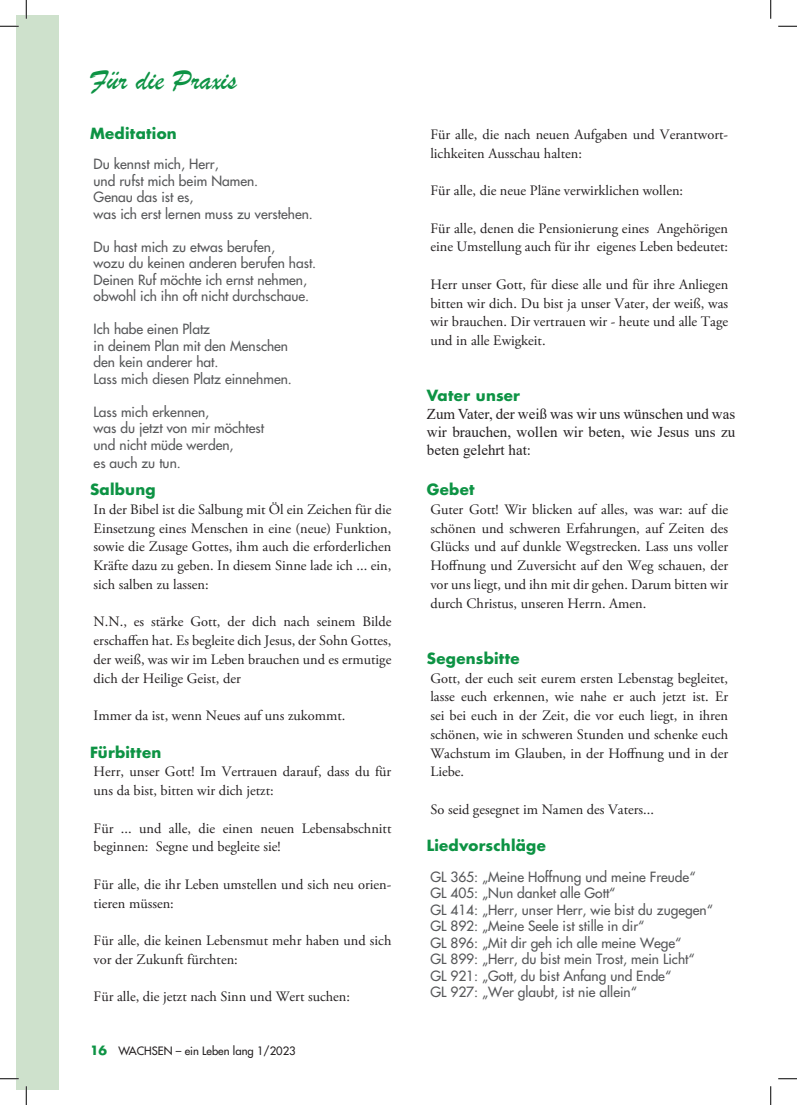
<style>
.page{position:relative;width:797px;height:1105px;background:#fff}
.page>*{position:absolute;margin:0;border:0;box-sizing:border-box;transform-origin:0 0}
.t1{font:30px "Brush Script";color:#0d9344}
.t2{font:15px/18px "Times New Roman";color:#231f20}
.t3{font:700 15px "Futura Std";letter-spacing:.02em;color:#0d9344}
.t4{font:14.38px/18.8px "Adobe Garamond Pro";color:#231f20}
.t5{font:500 13.75px/16.5px "Futura Std";color:#57585a}
.t6{font:500 11.25px "Futura Std";color:#231f20}
.s1{font-weight:700;font-size:12.5px;color:#0d9344}
.s2{font-style:inherit}
.s3{font-family:"Futura Std";font-weight:700;color:#0d9344}
</style>
<div class="page">
<div style="left:16px;top:16px;width:42px;height:1073px;background:#cee1cc"></div>
<svg style="left:0;top:25px;width:19px;height:2px"></svg>
<svg style="left:778px;top:25px;width:19px;height:2px"></svg>
<svg style="left:0;top:1078px;width:19px;height:1px"></svg>
<svg style="left:778px;top:1078px;width:19px;height:1px"></svg>
<svg style="left:25px;top:0;width:2px;height:19px"></svg>
<svg style="left:25px;top:1086px;width:2px;height:19px"></svg>
<svg style="left:770px;top:0;width:1px;height:19px"></svg>
<svg style="left:770px;top:1086px;width:1px;height:19px"></svg>
<p class="t1" style="left:90px;top:62px;width:148px">Für die Praxis</p>
<p class="t3" style="left:90px;top:123px;width:88px">Meditation</p>
<p class="t5" style="left:94px;top:156px;width:221px">Du kennst mich, Herr,<br>und rufst mich beim Namen.<br>Genau das ist es,<br>was ich erst lernen muss zu verstehen.</p>
<p class="t5" style="left:94px;top:239px;width:224px">Du hast mich zu etwas berufen,<br>wozu du keinen anderen berufen hast.<br>Deinen Ruf möchte ich ernst nehmen, obwohl ich ihn oft nicht durchschaue.</p>
<p class="t5" style="left:94px;top:321px;width:200px">Ich habe einen Platz<br>in deinem Plan mit den Menschen den kein anderer hat.<br>Lass mich diesen Platz einnehmen.</p>
<p class="t5" style="left:94px;top:404px;width:172px">Lass mich erkennen,<br>was du jetzt von mir möchtest und nicht müde werden,</p>
<p class="t5" style="left:94px;top:455px;width:89px">es auch zu tun.</p>
<p class="t3" style="left:90px;top:479px;width:67px">Salbung</p>
<p class="t4" style="left:94px;top:500px;width:299px;text-align:justify">In der Bibel ist die Salbung mit Öl ein Zeichen für die Einsetzung eines Menschen in eine (neue) Funktion, sowie die Zusage Gottes, ihm auch die erforderlichen Kräfte dazu zu geben. In diesem Sinne lade ich ... ein, sich salben zu lassen:</p>
<p class="t4" style="left:94px;top:613px;width:299px;text-align:justify">N.N., es stärke Gott, der dich nach seinem Bilde erschaffen hat. Es begleite dich Jesus, der Sohn Gottes, der weiß, was wir im Leben brauchen und es ermutige dich der Heilige Geist, der</p>
<p class="t4" style="left:94px;top:707px;width:253px">Immer da ist, wenn Neues auf uns zukommt.</p>
<p class="t3" style="left:90px;top:742px;width:73px">Fürbitten</p>
<p class="t4" style="left:94px;top:763px;width:299px">Herr, unser Gott! Im Vertrauen darauf, dass du für uns da bist, bitten wir dich jetzt:</p>
<p class="t4" style="left:94px;top:819px;width:299px">Für ... und alle, die einen neuen Lebensabschnitt beginnen: Segne und begleite sie!</p>
<p class="t4" style="left:94px;top:875px;width:299px">Für alle, die ihr Leben umstellen und sich neu orien&shy;tieren müssen:</p>
<p class="t4" style="left:94px;top:932px;width:299px">Für alle, die keinen Lebensmut mehr haben und sich vor der Zukunft fürchten:</p>
<p class="t4" style="left:94px;top:988px;width:258px">Für alle, die jetzt nach Sinn und Wert suchen:</p>
<p class="t6" style="left:90px;top:1043px;width:207px"><span class="s1">16</span> WACHSEN – ein Leben lang <span class="s2">1/2023</span></p>
<p class="t4" style="left:430px;top:125px;width:299px">Für alle, die nach neuen Aufgaben und Verantwort&shy;lichkeiten Ausschau halten:</p>
<p class="t4" style="left:430px;top:182px;width:254px">Für alle, die neue Pläne verwirklichen wollen:</p>
<p class="t4" style="left:430px;top:219px;width:299px">Für alle, denen die Pensionierung eines Angehörigen eine Umstellung auch für ihr eigenes Leben bedeutet:</p>
<p class="t4" style="left:430px;top:275px;width:299px;text-align:justify">Herr unser Gott, für diese alle und für ihre Anliegen bitten wir dich. Du bist ja unser Vater, der weiß, was wir brauchen. Dir vertrauen wir - heute und alle Tage und in alle Ewigkeit.</p>
<p class="t2" style="left:427px;top:387px;width:310px"><span class="s3">Vater unser<br></span>Zum Vater, der weiß was wir uns wünschen und was wir brauchen, wollen wir beten, wie Jesus uns zu beten gelehrt hat:</p>
<p class="t3" style="left:427px;top:479px;width:49px">Gebet</p>
<p class="t4" style="left:430px;top:500px;width:299px;text-align:justify">Guter Gott! Wir blicken auf alles, was war: auf die schönen und schweren Erfahrungen, auf Zeiten des Glücks und auf dunkle Wegstrecken. Lass uns voller Hoffnung und Zuversicht auf den Weg schauen, der vor uns liegt, und ihn mit dir gehen. Darum bitten wir durch Christus, unseren Herrn. Amen.</p>
<p class="t3" style="left:427px;top:648px;width:94px">Segensbitte</p>
<p class="t4" style="left:430px;top:669px;width:299px;text-align:justify">Gott, der euch seit eurem ersten Lebenstag begleitet, lasse euch erkennen, wie nahe er auch jetzt ist. Er sei bei euch in der Zeit, die vor euch liegt, in ihren schönen, wie in schweren Stunden und schenke euch Wachstum im Glauben, in der Hoffnung und in der Liebe.</p>
<p class="t4" style="left:430px;top:800px;width:225px">So seid gesegnet im Namen des Vaters...</p>
<p class="t3" style="left:427px;top:836px;width:120px">Liedvorschläge</p>
<p class="t5" style="left:430px;top:869px;width:284px">GL 365: „Meine Hoffnung und meine Freude“ GL 405: „Nun danket alle Gott“<br>GL 414: „Herr, unser Herr, wie bist du zugegen“ GL 892: „Meine Seele ist stille in dir“<br>GL 896: „Mit dir geh ich alle meine Wege“<br>GL 899: „Herr, du bist mein Trost, mein Licht“ GL 921: „Gott, du bist Anfang und Ende“<br>GL 927: „Wer glaubt, ist nie allein“</p>
</div>
